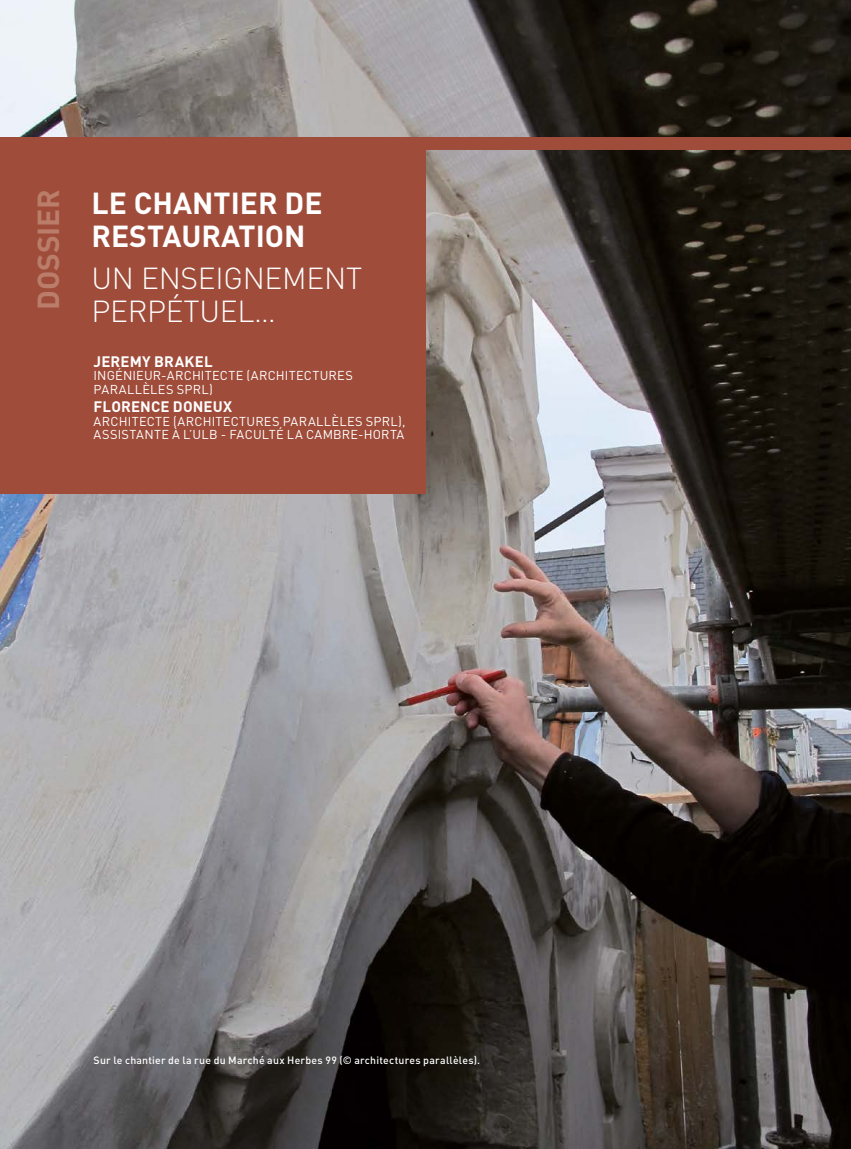
<style>
.page{position:relative;width:851px;height:1149px;background:#fff}
.page>*{position:absolute;margin:0;border:0;box-sizing:border-box;transform-origin:0 0}
.Titre_article{font:700 30px/33px "DIN";color:#fff}
.Sous-titre_article{font:300 30px/33px "DIN";letter-spacing:-.01em;color:#fff}
.Rubrique{font:700 30px "DIN";letter-spacing:-.005em;color:#b97d6a}
.Auteur_article{font:700 15px "DIN";letter-spacing:.005em;color:#fff}
.Titre_Auteur_article{font:12.75px/13.5px "DIN";letter-spacing:.02em;color:#fff}
.Legende{font:500 10.5px "DIN";letter-spacing:.02em;color:#fff}
</style>
<div class="page">
<img style="left:0;top:0;width:850px;height:1148px">
<div style="left:0;top:139px;width:425px;height:354px;background:#9f4c3a"></div>
<div style="left:0;top:137px;width:850px;height:13px;background:#9f4c3a"></div>
<p class="Rubrique" style="left:29px;top:310px;width:122px;rotate:-90deg">DOSSIER</p>
<p class="Titre_article" style="left:91px;top:185px;width:232px">LE CHANTIER DE<br>RESTAURATION</p>
<p class="Sous-titre_article" style="left:91px;top:261px;width:272px">UN ENSEIGNEMENT<br>PERPÉTUEL…</p>
<p class="Auteur_article" style="left:94px;top:351px;width:121px">JEREMY BRAKEL</p>
<p class="Titre_Auteur_article" style="left:94px;top:369px;width:261px">INGÉNIEUR-ARCHITECTE (ARCHITECTURES<br>PARALLÈLES SPRL)</p>
<p class="Auteur_article" style="left:94px;top:396px;width:140px">FLORENCE DONEUX</p>
<p class="Titre_Auteur_article" style="left:94px;top:414px;width:313px">ARCHITECTE (ARCHITECTURES PARALLÈLES SPRL),<br>ASSISTANTE À L’ULB - FACULTÉ LA CAMBRE-HORTA</p>
<p class="Legende" style="left:94px;top:1052px;width:388px">Sur le chantier de la rue du Marché aux Herbes 99 (© architectures parallèles).</p>
</div>
